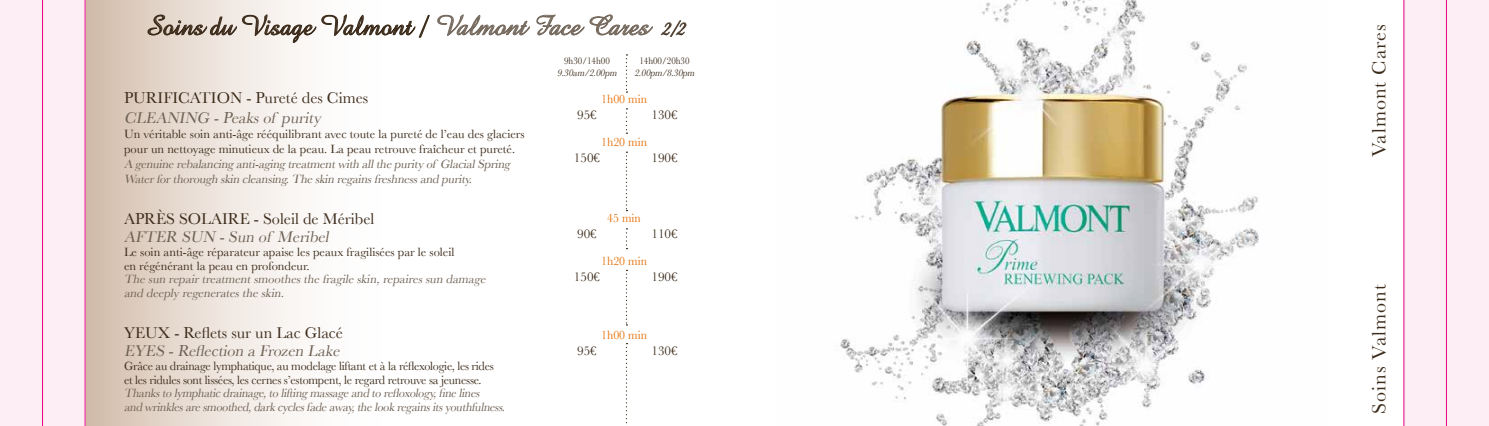
<style>
.page{position:relative;width:1489px;height:426px;background:#fff}
.page>*{position:absolute;margin:0;border:0;box-sizing:border-box;transform-origin:0 0}
.t1{font:27.5px "Amazone BT";color:#3d2c1b}
.t2{font:20px "Baskerville";letter-spacing:.05em;color:#3d2c1b}
.t3{font:16.25px "Baskerville";color:#3d2c1b}
.t4{font:italic 16.25px "Baskerville";color:#6e6154}
.t5{font:13.12px "Baskerville";color:#3d2c1b}
.t6{font:italic 12.5px/13.8px "Baskerville";letter-spacing:-.02em;color:#6e6154}
.t7{font:12.5px/15px "Baskerville";color:#3d2c1b}
.t8{font:12.5px/13.8px "Baskerville";letter-spacing:-.02em;color:#3d2c1b}
.t9{font:12.5px "Baskerville";color:#e6710a;scale:.95 1}
.t10{font:italic 10px "Baskerville";color:#3d2c1b;scale:.9 1}
.t11{font:10px "Baskerville";color:#3d2c1b;scale:.9 1}
.s1{font-style:italic;color:#776b5f}
.s2{font-style:italic;font-size:20px}
</style>
<div class="page">
<div style="left:60px;top:0;width:349px;height:425px;background:linear-gradient(to right,#d3beac,#fff)"></div>
<div style="left:1402px;top:0;width:86px;height:425px;background:#fdeef6"></div>
<div style="left:0;top:0;width:85px;height:425px;background:#fdeef6"></div>
<img style="left:840px;top:0;width:419px;height:425px">
<hr style="left:85px;top:0;width:1px;height:425px;background:#e6007d">
<hr style="left:42px;top:0;width:1px;height:425px;background:#e6007d">
<hr style="left:1403px;top:0;width:1px;height:425px;background:#e6007d">
<hr style="left:1445px;top:0;width:1px;height:425px;background:#e6007d">
<svg style="left:626px;top:54px;width:1px;height:38px"></svg>
<svg style="left:626px;top:108px;width:1px;height:26px"></svg>
<svg style="left:626px;top:269px;width:1px;height:56px"></svg>
<svg style="left:626px;top:343px;width:1px;height:81px"></svg>
<svg style="left:626px;top:151px;width:1px;height:60px"></svg>
<svg style="left:148px;top:15px;width:281px;height:28px"></svg>
<svg style="left:437px;top:15px;width:92px;height:21px"></svg>
<svg style="left:536px;top:15px;width:116px;height:21px"></svg>
<svg style="left:661px;top:20px;width:25px;height:17px"></svg>
<h1 class="t1" style="left:145px;top:10px;width:546px">Soins du Visage Valmont / <span class="s1">Valmont FaceCares</span> <span class="s2">2/2</span></h1>
<h3 class="t3" style="left:124px;top:88px;width:246px">PURIFICATION - Pureté des Cimes</h3>
<h3 class="t4" style="left:124px;top:108px;width:198px">CLEANING -Peaksof p urity</h3>
<p class="t7" style="left:124px;top:126px;width:402px">Un véritable soin anti-âge rééquilibrant avec toute la pureté de l’eau des glaciers pour un nettoyage minutieux de la peau. La peau retrouve fraîcheur et pureté.</p>
<p class="t6" style="left:124px;top:156px;width:390px;line-height:15px">A genuine rebalancing anti-aging treatmentwith allthe p urity of GlacialSp ring<br>Waterforthorough skin cleansing.The skin regainsfreshnessand p urity.</p>
<h3 class="t3" style="left:124px;top:209px;width:252px">APRÈS SOLAIRE - Soleil de Méribel</h3>
<h3 class="t4" style="left:124px;top:227px;width:209px">AFTER SUN -Sun of Meribel</h3>
<p class="t7" style="left:124px;top:244px;width:332px;line-height:13.8px">Le soin anti-âge réparateur apaise les peaux fragilisées par le soleil en régénérant la peau en profondeur.</p>
<p class="t6" style="left:124px;top:272px;width:365px">The sun rep airtreatmentsmoothesthe fragile skin,rep airessun damage and deeply regeneratesthe skin.</p>
<h3 class="t3" style="left:124px;top:322px;width:220px">YEUX - Reflets sur un Lac Glacé</h3>
<h3 class="t4" style="left:124px;top:341px;width:220px">EYES -Reflection a Frozen Lake</h3>
<p class="t8" style="left:124px;top:358px;width:371px">Grâce au drainage lymphatique, au modelage liftant et à la réflexologie, les rides et les ridules sont lissées, les cernes s’estompent, le regard retrouve sa jeunesse.</p>
<p class="t6" style="left:124px;top:386px;width:385px">Thanksto lymp haticdrainage,to lifting massageand to refloxology,finelines<br>and wrinklesaresmoothed,dark cyclesfadeaway,thelook regainsitsyouthfulness.</p>
<p class="t11" style="left:564px;top:55px;width:52px">9h30/14h00</p>
<p class="t11" style="left:639px;top:55px;width:57px">14h00/20h30</p>
<p class="t10" style="left:557px;top:67px;width:70px">9.30am/2.00pm</p>
<p class="t10" style="left:634px;top:67px;width:71px">2.00pm/8.30pm</p>
<p class="t9" style="left:601px;top:92px;width:50px">1h00 min</p>
<p class="t5" style="left:577px;top:107px;width:21px">95€</p>
<p class="t5" style="left:651px;top:107px;width:28px">130€</p>
<p class="t9" style="left:601px;top:135px;width:50px">1h20 min</p>
<p class="t5" style="left:574px;top:150px;width:28px">150€</p>
<p class="t5" style="left:651px;top:150px;width:28px">190€</p>
<p class="t9" style="left:607px;top:210px;width:37px">45 min</p>
<p class="t5" style="left:577px;top:225px;width:21px">90€</p>
<p class="t5" style="left:651px;top:225px;width:28px">110€</p>
<p class="t9" style="left:601px;top:253px;width:50px">1h20 min</p>
<p class="t5" style="left:574px;top:268px;width:28px">150€</p>
<p class="t5" style="left:651px;top:268px;width:28px">190€</p>
<p class="t9" style="left:601px;top:327px;width:50px">1h00 min</p>
<p class="t5" style="left:577px;top:342px;width:21px">95€</p>
<p class="t5" style="left:651px;top:342px;width:28px">130€</p>
<h2 class="t2" style="left:1366px;top:157px;width:134px;rotate:-90deg">Valmont Cares</h2>
<h2 class="t2" style="left:1366px;top:413px;width:131px;rotate:-90deg">Soins Valmont</h2>
</div>
